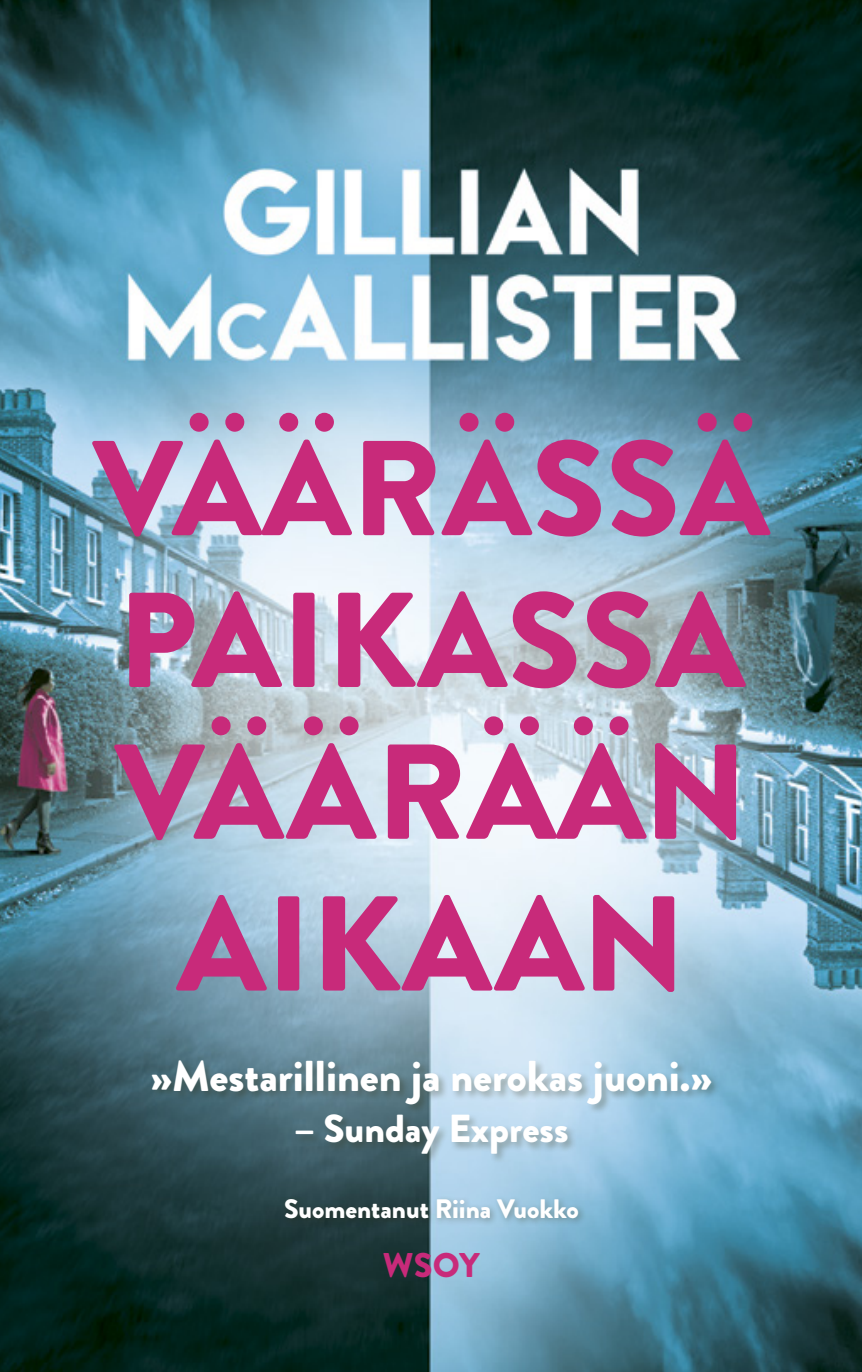
<style>
.page{position:relative;width:862px;height:1372px;background:#fff}
.page>*{position:absolute;margin:0;border:0;box-sizing:border-box;transform-origin:0 0}
.t1{font:900 134.55px/151.7px "Brandon Grotesque";letter-spacing:.005em;color:#c82a7a;text-align:center}
.t2{font:900 43.2px "Brandon Grotesque";color:#fff}
.t3{font:900 39.15px "Brandon Grotesque";color:#fff}
.t4{font:900 34.2px "Brandon Grotesque";color:#c82a7a}
.t5{font:900 26.78px "Brandon Grotesque";color:#fff}
</style>
<div class="page">
<img style="left:0;top:0;width:861px;height:1371px">
<div style="left:150px;top:1058px;width:570px;height:106px;background:#292400;opacity:.3"></div>
<div style="left:281px;top:1193px;width:305px;height:33px;background:#292400;opacity:.3"></div>
<h1 class="t1" style="left:93px;top:414px;width:677px">VÄÄRÄSSÄ<br>PAIKASSA<br>VÄÄRÄÄN<br>AIKAAN</h1>
<p class="t2" style="left:150px;top:1045px;width:562px">»Mestarillinen ja nerokas juoni.»</p>
<p class="t3" style="left:294px;top:1101px;width:276px">– Sunday Express</p>
<p class="t5" style="left:284px;top:1189px;width:296px">Suomentanut Riina Vuokko</p>
<p class="t4" style="left:383px;top:1240px;width:98px">WSOY</p>
</div>
